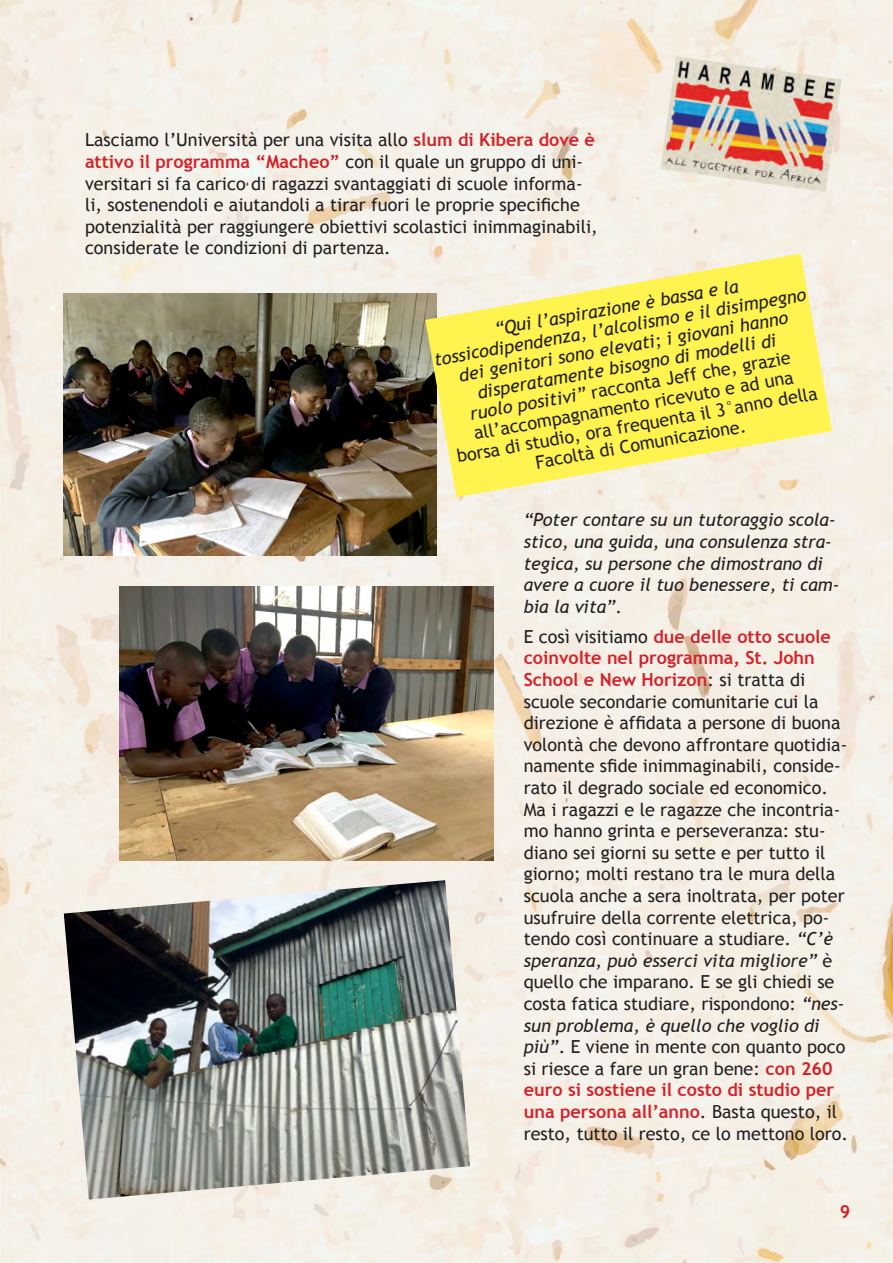
<style>
.page{position:relative;width:893px;height:1263px;background:#fff}
.page>*{position:absolute;margin:0;border:0;box-sizing:border-box;transform-origin:0 0}
.t1{font:18px/21.6px "Trebuchet MS";color:#231f20}
.t2{font:italic 18px/19.8px "Trebuchet MS";color:#231f20}
.t3{font:700 18px "Trebuchet MS";color:#d1232a}
.s1{font-weight:700;color:#d1232a}
.s2{font-style:normal}
.s3{font-style:italic}
</style>
<div class="page">
<img style="left:0;top:0;width:893px;height:1263px">
<img style="left:660px;top:56px;width:182px;height:136px">
<img style="left:64px;top:293px;width:372px;height:263px">
<svg style="left:425px;top:254px;width:407px;height:243px;fill:#fff34f"></svg>
<img style="left:120px;top:587px;width:373px;height:274px">
<img style="left:64px;top:880px;width:406px;height:319px">
<p class="t1" style="left:85px;top:129px;width:514px">Lasciamo l’Università per una visita allo <span class="s1">slum di Kibera dove è attivo il programma “Macheo”</span> con il quale un gruppo di uni&shy;versitari si fa carico di ragazzi svantaggiati di scuole informa&shy;li, sostenendoli e aiutandoli a tirar fuori le proprie specifiche potenzialità per raggiungere obiettivi scolastici inimmaginabili, considerate le condizioni di partenza.</p>
<p class="t2" style="left:429px;top:331px;width:379px;text-align:center;rotate:-10deg">“Qui l’aspirazione è bassa e la tossicodipendenza, l’alcolismo e il disimpegno dei genitori sono elevati; i giovani hanno disperatamente bisogno di modelli di<br>ruolo positivi” <span class="s2">racconta Jeff che, grazie all’accompagnamento ricevuto e ad una<br>borsa di studio, ora frequenta il 3°anno della Facoltà di Comunicazione.</span></p>
<p class="t2" style="left:524px;top:509px;width:317px;line-height:21.6px">“Poter contare su un tutoraggio scola&shy;stico, una guida, una consulenza stra&shy;tegica, su persone che dimostrano di avere a cuore il tuo benessere, ti cam&shy;bia la vita”<span class="s2">.</span></p>
<p class="t1" style="left:524px;top:626px;width:326px">E così visitiamo <span class="s1">due delle otto scuole coinvolte nel programma, St. John School e New Horizon</span>: si tratta di scuole secondarie comunitarie cui la direzione è affidata a persone di buona volontà che devono affrontare quotidia&shy;namente sfide inimmaginabili, conside&shy;rato il degrado sociale ed economico.<br>Ma i ragazzi e le ragazze che incontria&shy;mo hanno grinta e perseveranza: stu&shy;diano sei giorni su sette e per tutto il giorno; molti restano tra le mura della scuola anche a sera inoltrata, per poter usufruire della corrente elettrica, po&shy;tendo così continuare a studiare. <span class="s3">“C’è speranza, può esserci vita migliore”</span> è quello che imparano. E se gli chiedi se costa fatica studiare, rispondono: <span class="s3">“nes&shy;sun problema, è quello che voglio di più”</span>. E viene in mente con quanto poco si riesce a fare un gran bene: <span class="s1">con 260 euro si sostiene il costo di studio per una persona all’anno</span>. Basta questo, il resto, tutto il resto, ce lo mettono loro.</p>
<p class="t3" style="left:840px;top:1200px;width:12px">9</p>
</div>
